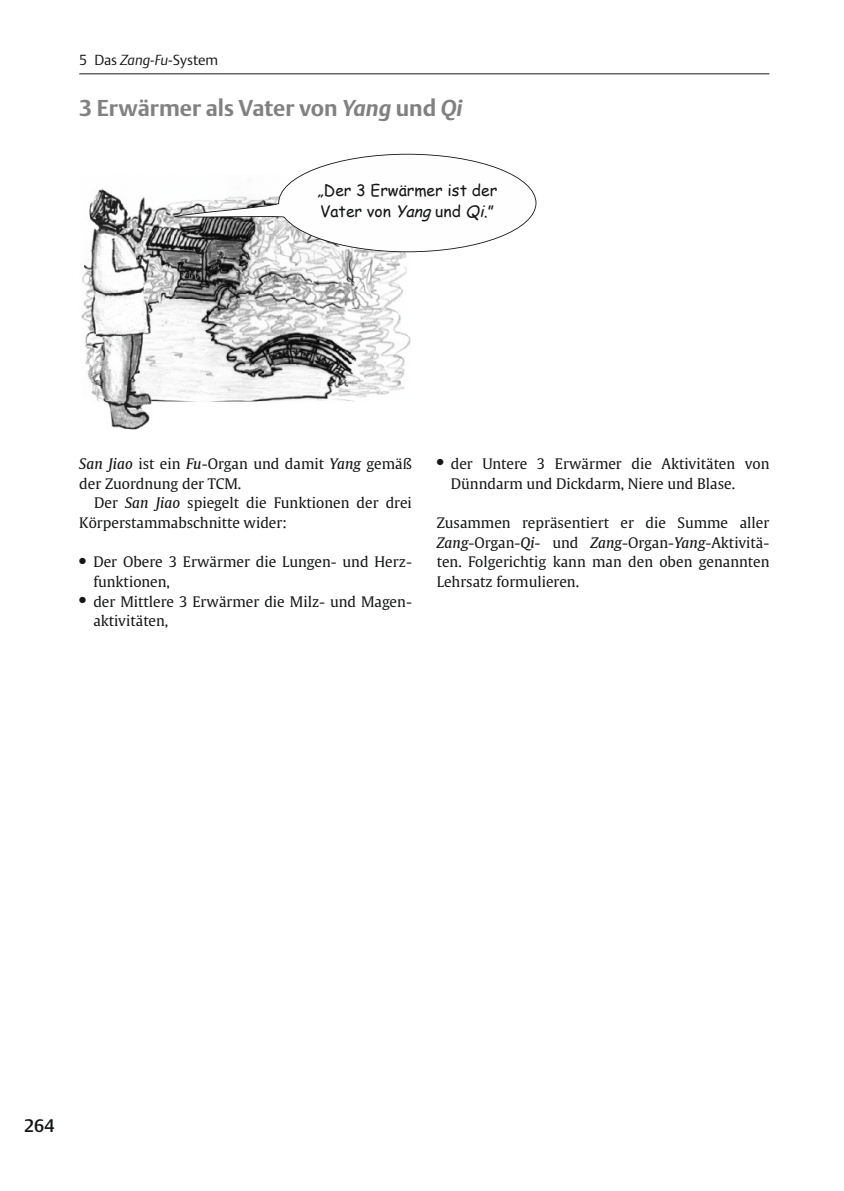
<style>
.page{position:relative;width:844px;height:1191px;background:#fff}
.page>*{position:absolute;margin:0;border:0;box-sizing:border-box;transform-origin:0 0}
.t1{font:700 22.75px "Thieme Argo One 04";color:#818181}
.t2{font:17.85px "Thieme Argo Three 04";color:#151616}
.t3{font:15.75px/21px "Comic Sans MS";color:#151616}
.t4{font:14.35px/19.8px "Thieme Gulliver 04";color:#151616}
.t5{font:14.35px "Thieme Argo One 04";letter-spacing:-.01em;color:#151616}
.s1{font-style:italic}
</style>
<div class="page">
<svg style="left:79px;top:73px;width:691px;height:357px"></svg>
<p class="t5" style="left:79px;top:53px;width:140px">5 Das <span class="s1">Zang-Fu</span>-System</p>
<h1 class="t1" style="left:79px;top:98px;width:384px">3 Erwärmer als Vater von <span class="s1">Yang</span> und <span class="s1">Qi</span></h1>
<p class="t3" style="left:317px;top:179px;width:181px">„Der 3 Erwärmer ist der<br>Vater von <span class="s1">Yang</span>und <span class="s1">Qi</span>.”</p>
<p class="t4" style="left:79px;top:455px;width:334px"><span class="s1">San Jiao</span> ist ein <span class="s1">Fu</span>-Organ und damit <span class="s1">Yang</span> gemäß der Zuordnung der TCM.</p>
<p class="t4" style="left:79px;top:494px;width:334px;text-indent:15px">Der <span class="s1">San Jiao</span> spiegelt die Funktionen der drei<br>Körperstammabschnitte wider:</p>
<p class="t4" style="left:93px;top:553px;width:320px;text-indent:-14px">● Der Obere 3 Erwärmer die Lungen- und Herz&shy;funktionen,</p>
<p class="t4" style="left:93px;top:592px;width:320px;text-indent:-14px">● der Mittlere 3 Erwärmer die Milz- und Magen&shy;aktivitäten,</p>
<p class="t4" style="left:450px;top:455px;width:320px;text-indent:-14px">● der Untere 3 Erwärmer die Aktivitäten von<br>Dünndarm und Dickdarm, Niere und Blase.</p>
<p class="t4" style="left:436px;top:514px;width:334px;text-align:justify">Zusammen repräsentiert er die Summe aller <span class="s1">Zang</span>-Organ-<span class="s1">Qi</span>- und <span class="s1">Zang</span>-Organ-<span class="s1">Yang</span>-Aktivitä&shy;ten. Folgerichtig kann man den oben genannten Lehrsatz formulieren.</p>
<p class="t2" style="left:24px;top:1118px;width:32px">264</p>
</div>
